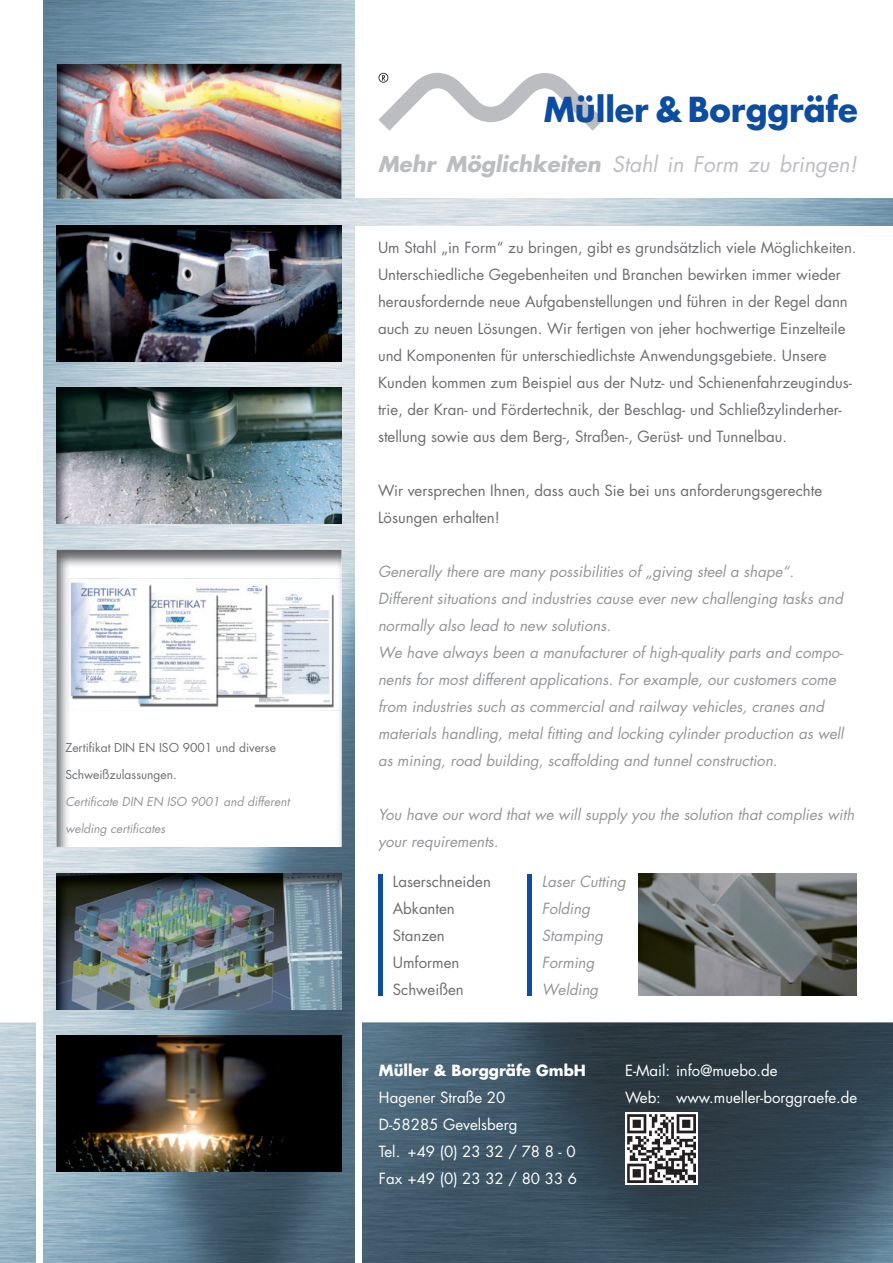
<style>
.page{position:relative;width:893px;height:1263px;background:#fff}
.page>*{position:absolute;margin:0;border:0;box-sizing:border-box;transform-origin:0 0}
.t1{font:700 33.45px "Futura";letter-spacing:-.005em;color:#0d4da1;scale:.96 1}
.t2{font:italic 21.15px "Futura";color:#bcbdc0}
.t3{font:15px/27px "Futura";color:#6c6d70}
.t4{font:italic 15px/27px "Futura";color:#939598}
.t5{font:15px/27px "Futura";color:#fff}
.t6{font:700 15px "Futura";color:#fff}
.t7{font:italic 12px "Futura";color:#939598}
.t8{font:12px "Futura";color:#6c6d70}
.s1{font-weight:700}
</style>
<div class="page">
<img style="left:0;top:1022px;width:893px;height:241px">
<img style="left:43px;top:0;width:312px;height:1263px">
<img style="left:57px;top:64px;width:91px;height:30px">
<img style="left:148px;top:64px;width:148px;height:135px">
<img style="left:57px;top:94px;width:155px;height:105px">
<img style="left:212px;top:64px;width:129px;height:111px">
<img style="left:187px;top:168px;width:63px;height:31px">
<img style="left:296px;top:140px;width:45px;height:59px">
<img style="left:57px;top:550px;width:284px;height:297px">
<img style="left:69px;top:579px;width:272px;height:131px">
<svg style="left:378px;top:73px;width:226px;height:58px"></svg>
<div style="left:355px;top:0;width:6px;height:1263px;background:#fff"></div>
<div style="left:37px;top:0;width:6px;height:1263px;background:#fff"></div>
<img style="left:56px;top:874px;width:286px;height:135px">
<img style="left:56px;top:226px;width:286px;height:135px">
<img style="left:56px;top:1036px;width:286px;height:135px">
<img style="left:56px;top:388px;width:286px;height:135px">
<svg style="left:625px;top:1112px;width:72px;height:72px"></svg>
<img style="left:627px;top:1114px;width:68px;height:68px">
<img style="left:351px;top:199px;width:542px;height:27px">
<hr style="left:378px;top:874px;width:4px;height:121px;background:#0d4da1">
<hr style="left:527px;top:874px;width:4px;height:121px;background:#0d4da1">
<img style="left:638px;top:874px;width:219px;height:121px">
<p class="t8" style="left:65px;top:740px;width:212px">Zertifikat DIN EN ISO 9001 und diverse</p>
<p class="t8" style="left:65px;top:767px;width:113px">Schweißzulassungen.</p>
<p class="t7" style="left:65px;top:794px;width:226px">Certificate DIN EN ISO 9001 and different</p>
<p class="t7" style="left:65px;top:821px;width:101px">welding certificates</p>
<h1 class="t1" style="left:544px;top:86px;width:329px">Müller &amp; Borggräfe</h1>
<h2 class="t2" style="left:378px;top:149px;width:480px"><span class="s1">Mehr Möglichkeiten</span> Stahl in Form zu bringen!</h2>
<p class="t3" style="left:378px;top:234px;width:480px">Um Stahl „in Form“ zu bringen, gibt es grundsätzlich viele Möglichkeiten.<br>Unterschiedliche Gegebenheiten und Branchen bewirken immer wieder herausfordernde neue Aufgabenstellungen und führen in der Regel dann auch zu neuen Lösungen. Wir fertigen von jeher hochwertige Einzelteile und Komponenten für unterschiedlichste Anwendungsgebiete. Unsere Kunden kommen zum Beispiel aus der Nutz- und Schienenfahrzeugindus&shy;trie, der Kran- und Fördertechnik, der Beschlag- und Schließzylinderher&shy;stellung sowie aus dem Berg-, Straßen-, Gerüst- und Tunnelbau.</p>
<p class="t3" style="left:378px;top:477px;width:446px">Wir versprechen Ihnen, dass auch Sie bei uns anforderungsgerechte<br>Lösungen erhalten!</p>
<p class="t4" style="left:378px;top:558px;width:467px">Generally there are many possibilities of „giving steel a shape“.<br>Different situations and industries cause ever new challenging tasks and normally also lead to new solutions.<br>We have always been a manufacturer of high-quality parts and compo&shy;nents for most different applications. For example, our customers come from industries such as commercial and railway vehicles, cranes and materials handling, metal fitting and locking cylinder production as well as mining, road building, scaffolding and tunnel construction.</p>
<p class="t4" style="left:378px;top:801px;width:478px">You have our word that we will supply you the solution that complies with your requirements.</p>
<p class="t3" style="left:393px;top:868px;width:100px">Laserschneiden<br>Abkanten<br>Stanzen<br>Umformen<br>Schweißen</p>
<p class="t4" style="left:542px;top:868px;width:85px">Laser Cutting<br>Folding<br>Stamping<br>Forming<br>Welding</p>
<p class="t6" style="left:379px;top:1060px;width:208px">Müller &amp; Borggräfe GmbH</p>
<p class="t5" style="left:625px;top:1057px;width:154px">E-Mail: info@muebo.de</p>
<p class="t5" style="left:379px;top:1084px;width:128px">Hagener Straße 20</p>
<p class="t5" style="left:625px;top:1084px;width:234px">Web: www.mueller-borggraefe.de</p>
<p class="t5" style="left:379px;top:1111px;width:200px">D-58285 Gevelsberg<br>Tel. +49 (0) 23 32 / 78 8 - 0<br>Fax +49 (0) 23 32 / 80 33 6</p>
</div>
